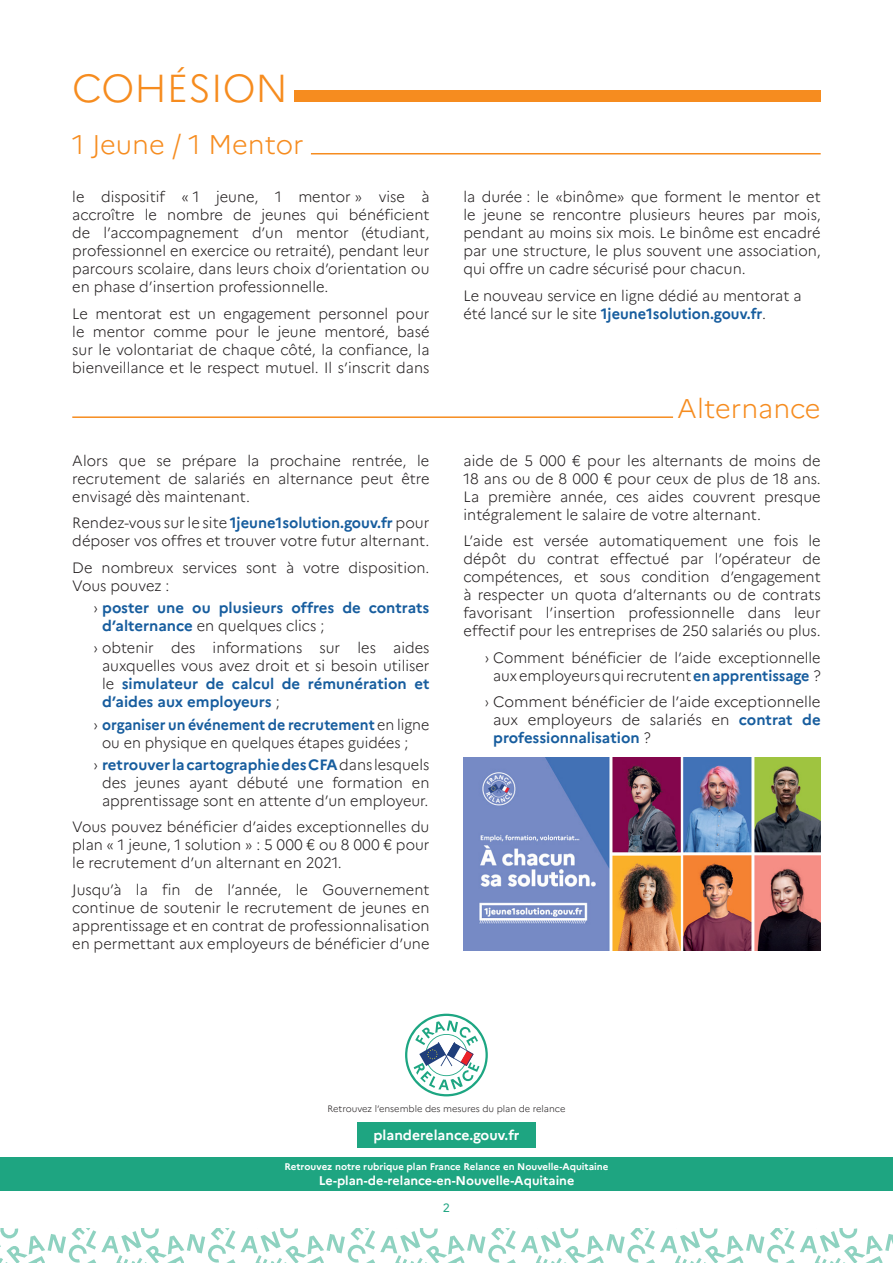
<style>
.page{position:relative;width:893px;height:1263px;background:#fff}
.page>*{position:absolute;margin:0;border:0;box-sizing:border-box;transform-origin:0 0}
.t1{font:300 39px "Marianne";color:#f68c1f}
.t2{font:300 27px "Marianne";color:#f68c1f}
.t3{font:300 15px/18px "Marianne";color:#231f20;text-align:justify}
.t4{font:300 15px/18px "Marianne";color:#231f20;text-align:justify;scale:.91 1}
.t5{font:300 15px/18px "Marianne";color:#231f20;text-align:center;scale:.96 1}
.t6{font:700 15px/18px "Marianne";color:#175d9e}
.t7{font:700 13.95px "Marianne";color:#fff}
.t8{font:700 12.6px "Marianne";color:#fff}
.t9{font:12px "Marianne";color:#1ea581}
.t10{font:700 9.75px "Marianne";color:#fff}
.t11{font:300 9.3px "Marianne";color:#231f20}
.s1{font-weight:700;color:#175d9e}
.s2{font-weight:300;color:#231f20}
</style>
<div class="page">
<svg style="left:405px;top:1014px;width:83px;height:82px"></svg>
<div style="left:357px;top:1122px;width:179px;height:26px;background:#1ea581"></div>
<div style="left:0;top:1157px;width:893px;height:34px;background:#1ea581"></div>
<svg style="left:0;top:1229px;width:893px;height:34px"></svg>
<hr style="left:311px;top:153px;width:510px;height:1px;background:#f68c1f">
<hr style="left:72px;top:416px;width:601px;height:2px;background:#f68c1f">
<div style="left:295px;top:90px;width:526px;height:12px;background:#f68c1f"></div>
<img style="left:463px;top:757px;width:358px;height:193px">
<h1 class="t1" style="left:72px;top:64px;width:217px">COHÉSION</h1>
<h2 class="t2" style="left:72px;top:128px;width:233px">1 Jeune / 1 Mentor</h2>
<p class="t3" style="left:72px;top:188px;width:359px">le dispositif « 1 jeune, 1 mentor » vise à accroître le nombre de jeunes qui bénéficient de l’accompagnement d’un mentor (étudiant, professionnel en exercice ou retraité), pendant leur parcours scolaire, dans leurs choix d’orientation ou en phase d’insertion professionnelle.</p>
<p class="t3" style="left:72px;top:304px;width:359px">Le mentorat est un engagement personnel pour le mentor comme pour le jeune mentoré, basé sur le volontariat de chaque côté, la confiance, la bienveillance et le respect mutuel. Il s’inscrit dans</p>
<p class="t3" style="left:72px;top:451px;width:359px">Alors que se prépare la prochaine rentrée, le recrutement de salariés en alternance peut être envisagé dès maintenant.</p>
<p class="t3" style="left:72px;top:514px;width:359px">Rendez-vous sur le site <span class="s1">1jeune1solution.gouv.fr</span> pour déposer vos offres et trouver votre futur alternant.</p>
<p class="t3" style="left:72px;top:558px;width:359px">De nombreux services sont à votre disposition.<br>Vous pouvez :</p>
<p class="t6" style="left:102px;top:599px;width:329px;text-indent:-9px"><span class="s2">›</span> poster une ou plusieurs offres de contrats d’alternance <span class="s2">en quelques clics ;</span></p>
<p class="t3" style="left:102px;top:639px;width:329px;text-indent:-9px">› obtenir des informations sur les aides auxquelles vous avez droit et si besoin utiliser le <span class="s1">simulateur de calcul de rémunération et d’aides aux employeurs</span> ;</p>
<p class="t3" style="left:102px;top:715px;width:329px;text-indent:-9px">› <span class="s1">organiser un événement de recrutement</span> en ligne ou en physique en quelques étapes guidées ;</p>
<p class="t3" style="left:94px;top:755px;width:337px;text-align:center">› <span class="s1">retrouver la cartographie des CFA</span> dans lesquels des jeunes ayant débuté une formation en apprentissage sont en attente d’un employeur.</p>
<p class="t3" style="left:72px;top:818px;width:359px">Vous pouvez bénéficier d’aides exceptionnelles du plan « 1 jeune, 1 solution » : 5 000 € ou 8 000 € pour le recrutement d’un alternant en 2021.</p>
<p class="t3" style="left:72px;top:880px;width:359px">Jusqu’à la fin de l’année, le Gouvernement continue de soutenir le recrutement de jeunes en apprentissage et en contrat de professionnalisation en permettant aux employeurs de bénéficier d’une</p>
<p class="t3" style="left:463px;top:188px;width:359px">la durée : le «binôme» que forment le mentor et le jeune se rencontre plusieurs heures par mois, pendant au moins six mois. Le binôme est encadré par une structure, le plus souvent une association, qui offre un cadre sécurisé pour chacun.</p>
<p class="t3" style="left:463px;top:286px;width:340px">Le nouveau service en ligne dédié au mentorat a été lancé sur le site <span class="s1">1jeune1solution.gouv.fr</span>.</p>
<h2 class="t2" style="left:677px;top:392px;width:145px">Alternance</h2>
<p class="t3" style="left:463px;top:451px;width:359px">aide de 5 000 € pour les alternants de moins de 18 ans ou de 8 000 € pour ceux de plus de 18 ans.<br>La première année, ces aides couvrent presque intégralement le salaire de votre alternant.</p>
<p class="t3" style="left:463px;top:532px;width:359px">L’aide est versée automatiquement une fois le dépôt du contrat effectué par l’opérateur de compétences, et sous condition d’engagement à respecter un quota d’alternants ou de contrats favorisant l’insertion professionnelle dans leur effectif pour les entreprises de 250 salariés ou plus.</p>
<p class="t5" style="left:485px;top:648px;width:351px">› Comment bénéficier de l’aide exceptionnelle aux employeurs qui recrutent <span class="s1">en apprentissage</span> ?</p>
<p class="t4" style="left:493px;top:693px;width:361px;text-indent:-8px">› Comment bénéficier de l’aide exceptionnelle aux employeurs de salariés en <span class="s1">contrat de professionnalisation</span> ?</p>
<p class="t11" style="left:327px;top:1103px;width:239px">Retrouvez l’ensemble des mesures du plan de relance</p>
<p class="t7" style="left:373px;top:1126px;width:148px">planderelance.gouv.fr</p>
<p class="t10" style="left:284px;top:1161px;width:326px">Retrouvez notre rubrique plan France Relance en Nouvelle-Aquitaine</p>
<p class="t8" style="left:319px;top:1173px;width:257px">Le-plan-de-relance-en-Nouvelle-Aquitaine</p>
<p class="t9" style="left:443px;top:1201px;width:9px">2</p>
</div>
